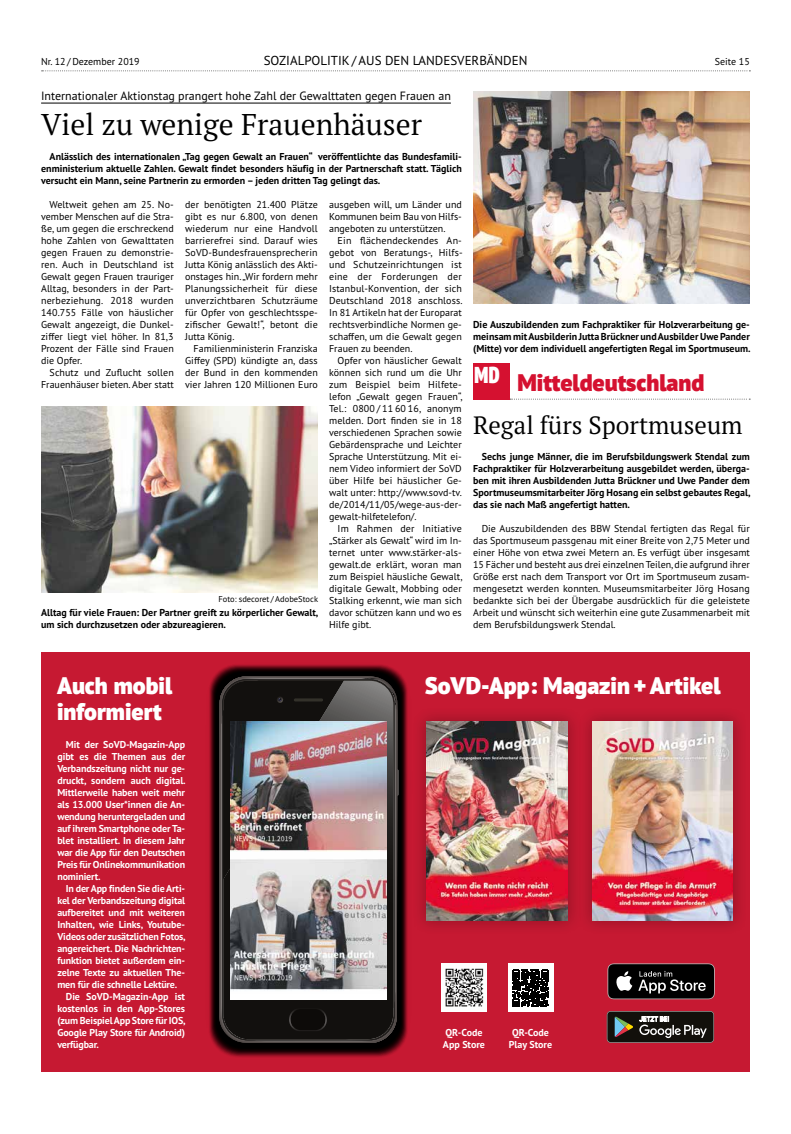
<style>
.page{position:relative;width:791px;height:1134px;background:#fff}
.page>*{position:absolute;margin:0;border:0;box-sizing:border-box;transform-origin:0 0}
.t1{font:30px "PT Serif Pro";color:#000}
.t2{font:25px "PT Serif Pro";color:#000}
.t3{font:900 24px "PT Sans Pro";color:#fff}
.t4{font:900 24px "PT Sans Pro";color:#d51130}
.t5{font:900 condensed 23px "PT Sans Pro";color:#fff}
.t6{font:13px "PT Sans Pro";color:#000}
.t7{font:12px "PT Sans Pro";color:#000}
.t8{font:10px/12px "PT Sans Pro";color:#000;text-align:justify}
.t9{font:700 10px/12px "PT Sans Pro";color:#000;text-align:justify}
.t10{font:700 10px/12px "PT Sans Pro";letter-spacing:-.015em;color:#fff;text-align:justify}
.t11{font:8.5px "PT Sans Pro";color:#000}
</style>
<div class="page">
<div style="left:41px;top:652px;width:709px;height:419px;background:#c61932"></div>
<svg style="left:209px;top:664px;width:199px;height:393px;background:#42060f"></svg>
<svg style="left:219px;top:676px;width:178px;height:367px;background:#524c4a"></svg>
<svg style="left:222px;top:679px;width:173px;height:361px;background:#2e2c2a"></svg>
<svg style="left:397px;top:769px;width:1px;height:27px"></svg>
<svg style="left:224px;top:681px;width:169px;height:358px;background:#23211f"></svg>
<svg style="left:607px;top:963px;width:108px;height:36px;background:#302c2c"></svg>
<svg style="left:607px;top:1011px;width:107px;height:32px;background:#3d3c37"></svg>
<img style="left:441px;top:963px;width:46px;height:48px">
<div style="left:508px;top:963px;width:45px;height:48px;background:#fff"></div>
<svg style="left:512px;top:970px;width:37px;height:37px"></svg>
<div style="left:411px;top:706px;width:172px;height:230px;background:#000;opacity:.25"></div>
<img style="left:427px;top:721px;width:141px;height:199px">
<div style="left:576px;top:706px;width:172px;height:230px;background:#000;opacity:.25"></div>
<img style="left:592px;top:721px;width:141px;height:199px">
<img style="left:473px;top:91px;width:277px;height:213px">
<hr style="left:41px;top:103px;width:410px;height:1px;background:#000">
<img style="left:41px;top:406px;width:277px;height:186px">
<img style="left:230px;top:721px;width:157px;height:131px">
<div style="left:230px;top:852px;width:157px;height:147px;background:#fff"></div>
<img style="left:230px;top:859px;width:157px;height:132px">
<svg style="left:510px;top:399px;width:240px;height:1px"></svg>
<div style="left:473px;top:364px;width:36px;height:36px;background:#d51130"></div>
<svg style="left:42px;top:70px;width:708px;height:1px"></svg>
<p class="t8" style="left:41px;top:55px;width:100px">Nr. 12 / Dezember 2019</p>
<h3 class="t6" style="left:264px;top:52px;width:265px">SOZIALPOLITIK / AUS DEN LANDESVERBÄNDEN</h3>
<p class="t8" style="left:715px;top:55px;width:36px">Seite 15</p>
<p class="t7" style="left:41px;top:88px;width:411px">Internationaler Aktionstag prangert hohe Zahl der Gewalttaten gegen Frauen an</p>
<h1 class="t1" style="left:41px;top:105px;width:382px">Viel zu wenige Frauenhäuser</h1>
<p class="t9" style="left:41px;top:150px;width:422px;text-indent:8px">Anlässlich des internationalen „Tag gegen Gewalt an Frauen“ veröffentlichte das Bundesfamili&shy;enministerium aktuelle Zahlen. Gewalt findet besonders häufig in der Partnerschaft statt. Täglich versucht ein Mann, seine Partnerin zu ermorden – jeden dritten Tag gelingt das.</p>
<p class="t8" style="left:41px;top:198px;width:134px;text-indent:9px">Weltweit gehen am 25. No&shy;vember Menschen auf die Stra&shy;ße, um gegen die erschreckend hohe Zahlen von Gewalttaten gegen Frauen zu demonstrie&shy;ren. Auch in Deutschland ist Gewalt gegen Frauen trauriger Alltag, besonders in der Part&shy;nerbeziehung. 2018 wurden 140.755 Fälle von häuslicher Gewalt angezeigt, die Dunkel&shy;ziffer liegt viel höher. In 81,3<br>Prozent der Fälle sind Frauen die Opfer.</p>
<p class="t8" style="left:41px;top:366px;width:134px;text-align:right">Schutz und Zuflucht sollen<br>Frauenhäuser bieten. Aber statt</p>
<p class="t8" style="left:185px;top:198px;width:134px">der benötigten 21.400 Plätze gibt es nur 6.800, von denen wiederum nur eine Handvoll barrierefrei sind. Darauf wies SoVD-Bundesfrauensprecherin Jutta König anlässlich des Akti&shy;onstages hin. „Wir fordern mehr Planungssicherheit für diese unverzichtbaren Schutzräume für Opfer von geschlechtsspe&shy;zifischer Gewalt!“, betont die Jutta König.</p>
<p class="t8" style="left:185px;top:342px;width:134px;text-indent:8px">Familienministerin Franziska Giffey (SPD) kündigte an, dass der Bund in den kommenden vier Jahren 120 Millionen Euro</p>
<p class="t8" style="left:329px;top:198px;width:134px">ausgeben will, um Länder und Kommunen beim Bau von Hilfs&shy;angeboten zu unterstützen.</p>
<p class="t8" style="left:329px;top:234px;width:135px;text-indent:8px">Ein flächendeckendes An&shy;gebot von Beratungs-, Hilfs&shy;und Schutzeinrichtungen ist eine der Forderungen der Istanbul-Konvention, der sich Deutschland 2018 anschloss.<br>In 81 Artikeln hat der Europarat rechtsverbindliche Normen ge&shy;schaffen, um die Gewalt gegen Frauen zu beenden.</p>
<p class="t8" style="left:329px;top:354px;width:135px;text-indent:8px">Opfer von häuslicher Gewalt können sich rund um die Uhr zum Beispiel beim Hilfete&shy;lefon „Gewalt gegen Frauen“, Tel.: 0800 / 11 60 16, anonym melden. Dort finden sie in 18 verschiedenen Sprachen sowie Gebärdensprache und Leichter Sprache Unterstützung. Mit ei&shy;nem Video informiert der SoVD über Hilfe bei häuslicher Ge&shy;walt unter: http://www.sovd-tv. de/2014/11/05/wege-aus-der&shy;gewalt-hilfetelefon/.</p>
<p class="t8" style="left:329px;top:522px;width:135px;text-indent:8px">Im Rahmen der Initiative „Stärker als Gewalt“ wird im In&shy;ternet unter www.stärker-als&shy;gewalt.de erklärt, woran man zum Beispiel häusliche Gewalt, digitale Gewalt, Mobbing oder Stalking erkennt, wie man sich davor schützen kann und wo es Hilfe gibt.</p>
<p class="t11" style="left:218px;top:593px;width:101px">Foto: sdecoret / AdobeStock</p>
<p class="t9" style="left:41px;top:606px;width:279px">Alltag für viele Frauen: Der Partner greift zu körperlicher Gewalt, um sich durchzusetzen oder abzureagieren.</p>
<p class="t9" style="left:473px;top:318px;width:279px">Die Auszubildenden zum Fachpraktiker für Holzverarbeitung ge&shy;meinsam mit Ausbilderin Jutta Brückner und Ausbilder Uwe Pander (Mitte) vor dem individuell angefertigten Regal im Sportmuseum.</p>
<h3 class="t5" style="left:474px;top:359px;width:27px">MD</h3>
<h3 class="t4" style="left:517px;top:366px;width:188px">Mitteldeutschland</h3>
<h2 class="t2" style="left:473px;top:408px;width:271px">Regal fürs Sportmuseum</h2>
<p class="t9" style="left:473px;top:450px;width:279px;text-indent:8px">Sechs junge Männer, die im Berufsbildungswerk Stendal zum Fachpraktiker für Holzverarbeitung ausgebildet werden, überga&shy;ben mit ihren Ausbildenden Jutta Brückner und Uwe Pander dem Sportmuseumsmitarbeiter Jörg Hosang ein selbst gebautes Regal, das sie nach Maß angefertigt hatten.</p>
<p class="t8" style="left:473px;top:522px;width:278px;text-indent:8px">Die Auszubildenden des BBW Stendal fertigten das Regal für das Sportmuseum passgenau mit einer Breite von 2,75 Meter und einer Höhe von etwa zwei Metern an. Es verfügt über insgesamt 15 Fächer und besteht aus drei einzelnen Teilen, die aufgrund ihrer Größe erst nach dem Transport vor Ort im Sportmuseum zusam&shy;mengesetzt werden konnten. Museumsmitarbeiter Jörg Hosang bedankte sich bei der Übergabe ausdrücklich für die geleistete Arbeit und wünscht sich weiterhin eine gute Zusammenarbeit mit dem Berufsbildungswerk Stendal.</p>
<h3 class="t3" style="left:57px;top:670px;width:117px">Auch mobil</h3>
<h3 class="t3" style="left:425px;top:670px;width:297px">SoVD-App: Magazin + Artikel</h3>
<h3 class="t3" style="left:57px;top:696px;width:106px">informiert</h3>
<p class="t10" style="left:57px;top:738px;width:130px;text-indent:8px">Mit der SoVD-Magazin-App gibt es die Themen aus der Verbandszeitung nicht nur ge&shy;druckt, sondern auch digital.<br>Mittlerweile haben weit mehr als 13.000 User*innen die An&shy;wendung heruntergeladen und auf ihrem Smartphone oder Ta&shy;blet installiert. In diesem Jahr war die App für den Deutschen Preis für Onlinekommunikation nominiert.</p>
<p class="t10" style="left:66px;top:882px;width:121px">In der App finden Sie die Arti-</p>
<p class="t10" style="left:57px;top:894px;width:129px">kel der Verbandszeitung digital</p>
<p class="t10" style="left:57px;top:906px;width:129px">aufbereitet und mit weiteren</p>
<p class="t10" style="left:57px;top:918px;width:129px">Inhalten, wie Links, Youtube-</p>
<p class="t10" style="left:57px;top:930px;width:130px">Videos oder zusätzlichen Fotos,</p>
<p class="t10" style="left:57px;top:942px;width:129px">angereichert. Die Nachrichten-</p>
<p class="t10" style="left:57px;top:954px;width:129px">funktion bietet außerdem ein-</p>
<p class="t10" style="left:57px;top:966px;width:129px">zelne Texte zu aktuellen The-</p>
<p class="t10" style="left:57px;top:978px;width:121px">men für die schnelle Lektüre.</p>
<p class="t10" style="left:66px;top:990px;width:121px">Die SoVD-Magazin-App ist</p>
<p class="t10" style="left:57px;top:1002px;width:129px">kostenlos in den App-Stores</p>
<p class="t10" style="left:57px;top:1014px;width:130px">(zum Beispiel App Store für IOS,</p>
<p class="t10" style="left:57px;top:1026px;width:129px">Google Play Store für Android)</p>
<p class="t10" style="left:57px;top:1038px;width:43px">verfügbar.</p>
<p class="t10" style="left:443px;top:1026px;width:44px">QR-Code<br>App Store</p>
<p class="t10" style="left:509px;top:1026px;width:45px;text-align:center">QR-Code<br>Play Store</p>
</div>
